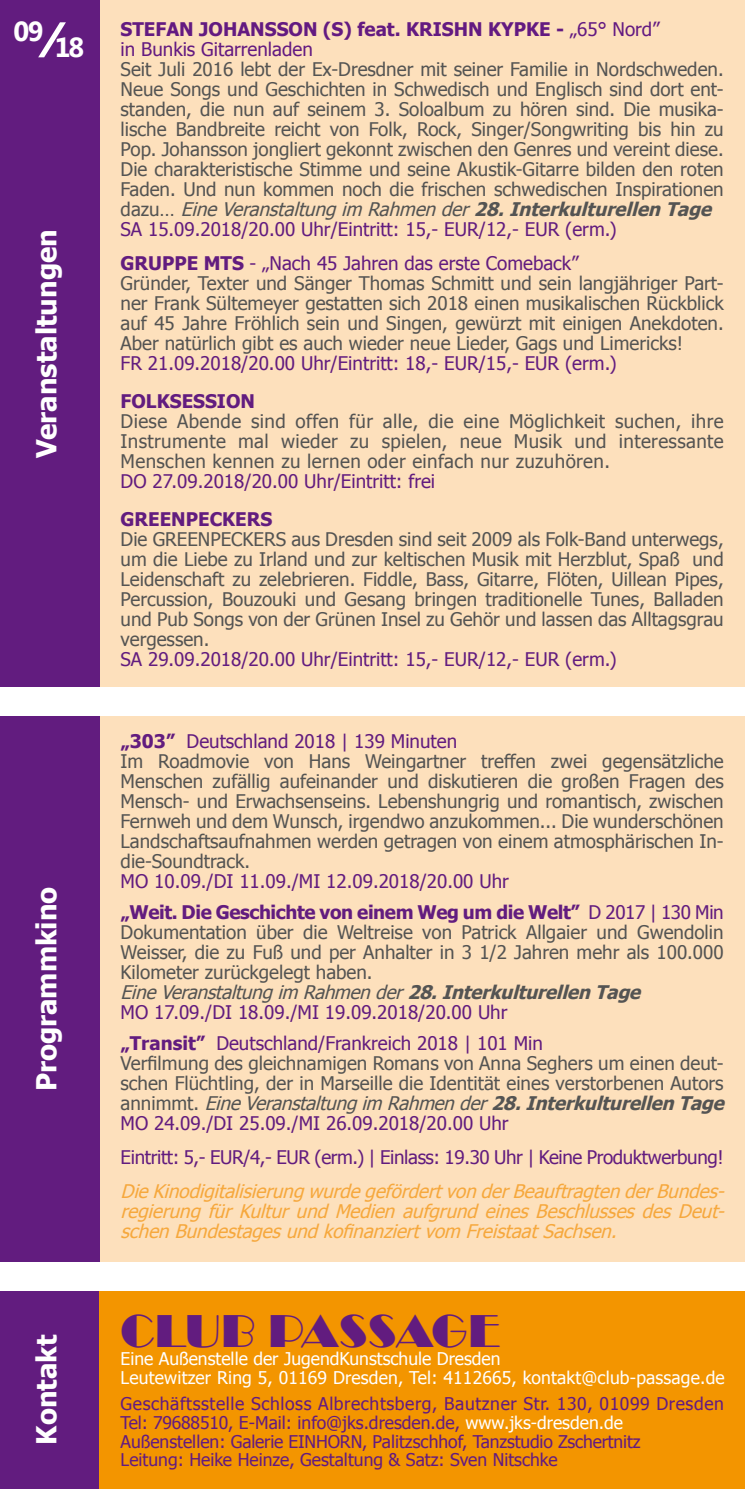
<style>
.page{position:relative;width:745px;height:1489px;background:#fff}
.page>*{position:absolute;margin:0;border:0;box-sizing:border-box;transform-origin:0 0}
.t1{font:47.5px "Broadway";letter-spacing:.01em;color:#621c7f}
.t2{font:700 27.5px "Tahoma";color:#fff}
.t3{font:700 27.5px "Segoe UI";color:#fff}
.t4{font:18.75px/20px "Tahoma";color:#545453}
.t5{font:18.75px/30.8px "Tahoma";color:#621c7f}
.t6{font:italic 18.75px/20px "Tahoma";color:#f6a83d;text-align:justify}
.t7{font:18.75px "Tahoma";letter-spacing:-.02em;color:#621c7f}
.t8{font:700 18.75px/20px "Tahoma";color:#631a81}
.t9{font:700 18.75px "Tahoma";color:#621c7f}
.t10{font:17.5px/18.8px "Tahoma";color:#631a81}
.t11{font:17.5px/18.8px "Tahoma";letter-spacing:.01em;color:#fff}
.s1{font-size:50px}
.s2{font-weight:400}
.s3{font-style:italic}
.s4{font-weight:700;font-style:italic}
.s5{color:#621c7f}
.s6{font-weight:700;color:#621c7f}
.s7{font-weight:700}
.s8{color:#fff}
</style>
<div class="page">
<div style="left:99px;top:0;width:645px;height:1488px;background:#fde0bc"></div>
<div style="left:0;top:0;width:99px;height:1488px;background:#621c7f"></div>
<div style="left:99px;top:1290px;width:645px;height:198px;background:#f39500"></div>
<div style="left:0;top:687px;width:744px;height:29px;background:#fff"></div>
<div style="left:0;top:1261px;width:744px;height:29px;background:#fff"></div>
<h2 class="t3" style="left:14px;top:20px;width:72px">09<span class="s1">⁄</span>18</h2>
<h2 class="t2" style="left:27px;top:458px;width:231px;rotate:-90deg">Veranstaltungen</h2>
<h2 class="t2" style="left:27px;top:1091px;width:206px;rotate:-90deg">Programmkino</h2>
<h2 class="t2" style="left:27px;top:1444px;width:111px;rotate:-90deg">Kontakt</h2>
<p class="t8" style="left:120px;top:18px;width:540px">STEFAN JOHANSSON (S) feat. KRISHN KYPKE - <span class="s2">„65° Nord” in Bunkis Gitarrenladen</span></p>
<p class="t4" style="left:120px;top:58px;width:604px">Seit Juli 2016 lebt der Ex-Dresdner mit seiner Familie in Nordschweden.<br>Neue Songs und Geschichten in Schwedisch und Englisch sind dort ent&shy;standen, die nun auf seinem 3. Soloalbum zu hören sind. Die musika&shy;lische Bandbreite reicht von Folk, Rock, Singer/Songwriting bis hin zu Pop. Johansson jongliert gekonnt zwischen den Genres und vereint diese.<br>Die charakteristische Stimme und seine Akustik-Gitarre bilden den roten Faden. Und nun kommen noch die frischen schwedischen Inspirationen d a z u … <span class="s3">EineVeranstaltungim Rahmender</span><span class="s4">28.Interkulturellen Tage </span><span class="s5">SA 15.09.2018/20.00 Uhr/Eintritt: 15,- EUR/12,- EUR (erm.)</span></p>
<p class="t4" style="left:120px;top:252px;width:604px"><span class="s6">GRUPPE MTS</span> <span class="s5">- „Nach 45 Jahren das erste Comeback”<br></span>Gründer, Texter und Sänger Thomas Schmitt und sein langjähriger Part&shy;ner Frank Sültemeyer gestatten sich 2018 einen musikalischen Rückblick auf 45 Jahre Fröhlich sein und Singen, gewürzt mit einigen Anekdoten.<br>Aber natürlich gibt es auch wieder neue Lieder, Gags und Limericks!</p>
<p class="t5" style="left:120px;top:347px;width:497px">FR 21.09.2018/20.00 Uhr/Eintritt: 18,- EUR/15,- EUR (erm.)</p>
<p class="t9" style="left:120px;top:388px;width:136px">FOLKSESSION</p>
<p class="t4" style="left:120px;top:410px;width:604px;text-align:justify">Diese Abende sind offen für alle, die eine Möglichkeit suchen, ihre Instrumente mal wieder zu spielen, neue Musik und interessante Menschen kennen zu lernen oder einfach nur zuzuhören.</p>
<p class="t5" style="left:120px;top:465px;width:316px">DO 27.09.2018/20.00 Uhr/Eintritt: frei</p>
<p class="t9" style="left:120px;top:505px;width:153px">GREENPECKERS</p>
<p class="t4" style="left:120px;top:528px;width:604px;text-align:justify">Die GREENPECKERS aus Dresden sind seit 2009 als Folk-Band unterwegs, um die Liebe zu Irland und zur keltischen Musik mit Herzblut, Spaß und Leidenschaft zu zelebrieren. Fiddle, Bass, Gitarre, Flöten, Uillean Pipes, Percussion, Bouzouki und Gesang bringen traditionelle Tunes, Balladen und Pub Songs von der Grünen Insel zu Gehör und lassen das Alltagsgrau vergessen.</p>
<p class="t5" style="left:120px;top:642px;width:497px">SA 29.09.2018/20.00 Uhr/Eintritt: 15,- EUR/12,- EUR (erm.)</p>
<p class="t4" style="left:120px;top:730px;width:604px"><span class="s6">„303”</span> <span class="s5">Deutschland 2018 | 139 Minuten<br></span>Im Roadmovie von Hans Weingartner treffen zwei gegensätzliche Menschen zufällig aufeinander und diskutieren die großen Fragen des Mensch- und Erwachsenseins. Lebenshungrig und romantisch, zwischen Fernweh und dem Wunsch, irgendwo anzukommen... Die wunderschönen Landschaftsaufnahmen werden getragen von einem atmosphärischen In&shy;die-Soundtrack.</p>
<p class="t5" style="left:120px;top:865px;width:604px">MO 10.09./DI 11.09./MI 12.09.2018/20.00 Uhr<br><span class="s7">„Weit. Die Geschichte von einem Weg um die Welt”</span> D 2017 | 130 Min</p>
<p class="t4" style="left:120px;top:921px;width:604px">Dokumentation über die Weltreise von Patrick Allgaier und Gwendolin Weisser, die zu Fuß und per Anhalter in 3 1/2 Jahren mehr als 100.000<br>Kilometer zurückgelegt haben.<br><span class="s3">EineVeranstaltungim Rahmender</span><span class="s4">28.InterkulturellenTage<br></span><span class="s5">MO 17.09./DI 18.09./MI 19.09.2018/20.00 Uhr</span></p>
<p class="t4" style="left:120px;top:1031px;width:610px"><span class="s6">„Transit”</span> <span class="s5">Deutschland/Frankreich 2018 | 101 Min<br></span>Verfilmung des gleichnamigen Romans von Anna Seghers um einen deut&shy;schen Flüchtling, der in Marseille die Identität eines verstorbenen Autors a n n i m m t . <span class="s3">EineVeranstaltungim Rahmender</span><span class="s4">28.InterkulturellenTage </span><span class="s5">MO 24.09./DI 25.09./MI 26.09.2018/20.00 Uhr</span></p>
<p class="t7" style="left:120px;top:1144px;width:604px">Eintritt: 5,- EUR/4,- EUR (erm.) | Einlass: 19.30 Uhr | Keine Produktwerbung!</p>
<p class="t6" style="left:120px;top:1180px;width:610px">DieKinodigitalisierungwurdegefördertvonderBeauftragtenderBundes&shy;regierung für Kultur und Medien aufgrund eines Beschlusses des Deut&shy;schenBundestagesundkofinanziertvom FreistaatSachsen.</p>
<h1 class="t1" style="left:120px;top:1303px;width:380px">CLUB PASSAGE</h1>
<p class="t11" style="left:120px;top:1348px;width:605px">Eine Außenstelle der JugendKunstschule Dresden<br>Leutewitzer Ring 5, 01169 Dresden, Tel: 4112665, kontakt@club-passage.de</p>
<p class="t10" style="left:120px;top:1393px;width:604px">Geschäftsstelle Schloss Albrechtsberg, Bautzner Str. 130, 01099 Dresden Tel: 79688510, E-Mail: info@jks.dresden.de, <span class="s8">www.jks-dresden.de </span>Außenstellen: Galerie EINHORN, Palitzschhof, Tanzstudio Zschertnitz<br>Leitung: Heike Heinze, Gestaltung &amp; Satz: Sven Nitschke</p>
</div>
